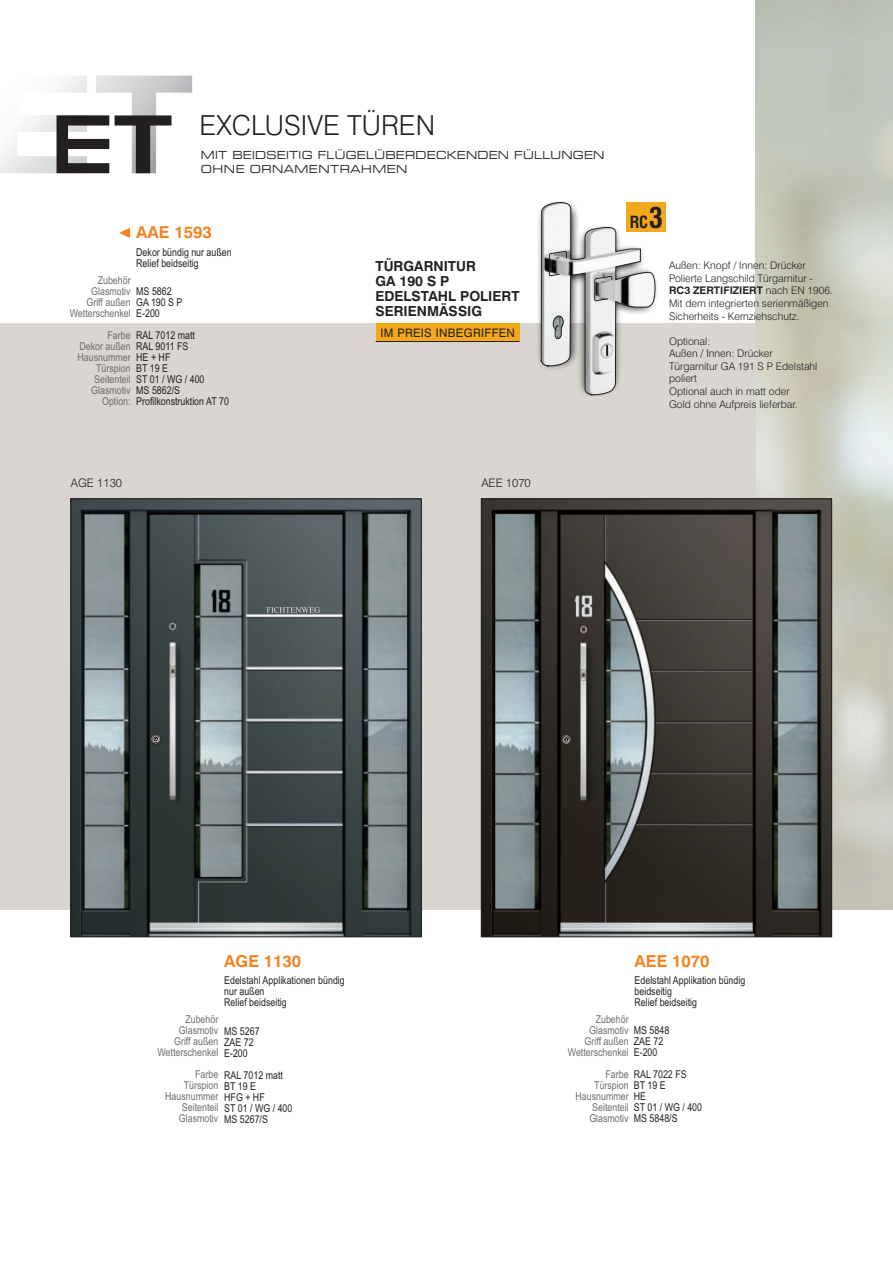
<style>
.page{position:relative;width:893px;height:1263px;background:#fff}
.page>*{position:absolute;margin:0;border:0;box-sizing:border-box;transform-origin:0 0}
.t1{font:300 27.6px "Swiss 721 BT";color:#231f20}
.t2{font:700 16.5px "Swiss 721 BT";color:#f58220}
.t3{font:700 condensed 16.35px "Swiss 721 BT";color:#231f20}
.t4{font:700 13.8px/14.9px "Swiss 721 BT";color:#231f20}
.t5{font:11.7px "Swiss 721 BT";letter-spacing:.025em;color:#231f20}
.t6{font:300 11.7px "Swiss 721 BT";color:#231f20}
.t7{font:expanded 11.1px "Square 721 BT";letter-spacing:.025em;color:#231f20;scale:.96 1}
.t8{font:expanded 11.1px "Square 721 BT";letter-spacing:.045em;color:#231f20;scale:.96 1}
.t9{font:10.8px/10.9px "Arial Narrow";color:#231f20}
.t10{font:10.8px/10.9px "Arial Narrow";color:#6c6d70;text-align:right}
.t11{font:300 10.5px/12.6px "Swiss 721 BT";color:#231f20}
.s1{font-size:28.2px}
.s2{font-weight:700}
</style>
<div class="page">
<img style="left:755px;top:0;width:138px;height:910px">
<div style="left:0;top:323px;width:755px;height:587px;background:#d9d5d0"></div>
<img style="left:483px;top:501px;width:347px;height:434px">
<svg style="left:562px;top:735px;width:9px;height:9px"></svg>
<div style="left:561px;top:734px;width:10px;height:11px;border:1px solid #231f20;border-radius:50%"></div>
<div style="left:481px;top:499px;width:351px;height:438px;border:1px solid #231f20"></div>
<img style="left:73px;top:501px;width:346px;height:434px">
<svg style="left:151px;top:734px;width:10px;height:10px"></svg>
<div style="left:151px;top:734px;width:10px;height:10px;border:1px solid #231f20;border-radius:50%"></div>
<svg style="left:267px;top:607px;width:53px;height:6px"></svg>
<div style="left:71px;top:499px;width:350px;height:438px;border:1px solid #231f20"></div>
<svg style="left:0;top:75px;width:192px;height:98px"></svg>
<div style="left:376px;top:323px;width:144px;height:18px;background:#f4a81c"></div>
<hr style="left:376px;top:341px;width:144px;height:1px;background:#231f20">
<img style="left:538px;top:202px;width:120px;height:194px">
<svg style="left:541px;top:202px;width:115px;height:193px"></svg>
<svg style="left:119px;top:228px;width:11px;height:10px"></svg>
<div style="left:626px;top:203px;width:40px;height:29px;background:#f4a81c"></div>
<h1 class="t1" style="left:199px;top:114px;width:237px">EXCLUSIVE TÜREN</h1>
<p class="t8" style="left:201px;top:165px;width:217px">OHNE ORNAMENTRAHMEN</p>
<p class="t7" style="left:201px;top:150px;width:422px">MIT BEIDSEITIG FLÜGELÜBERDECKENDEN FÜLLUNGEN</p>
<h2 class="t2" style="left:136px;top:226px;width:77px">AAE 1593</h2>
<p class="t9" style="left:136px;top:247px;width:97px">Dekor bündig nur außen<br>Relief beidseitig</p>
<p class="t10" style="left:70px;top:275px;width:62px">Zubehör<br>Glasmotiv<br>Griff außen<br>Wetterschenkel</p>
<p class="t10" style="left:78px;top:331px;width:55px">Farbe<br>Dekor außen<br>Hausnummer<br>Türspion<br>Seitenteil<br>Glasmotiv<br>Option:</p>
<p class="t9" style="left:136px;top:287px;width:48px">MS 5862<br>GA 190 S P<br>E-200</p>
<p class="t9" style="left:136px;top:331px;width:94px">RAL 7012 matt<br>RAL 9011 FS<br>HE + HF<br>BT 19 E<br>ST 01 / WG / 400<br>MS 5862/S<br>Profilkonstruktion AT 70</p>
<p class="t4" style="left:375px;top:260px;width:146px">TÜRGARNITUR<br>GA 190 S P<br>EDELSTAHL POLIERT<br>SERIENMÄSSIG</p>
<p class="t5" style="left:380px;top:328px;width:136px">IM PREIS INBEGRIFFEN</p>
<h3 class="t3" style="left:630px;top:215px;width:35px">RC<span class="s1">3</span></h3>
<p class="t11" style="left:669px;top:260px;width:165px">Außen: Knopf / Innen: Drücker<br>Polierte Langschild Türgarnitur -<br><span class="s2">RC3 ZERTIFIZIERT</span> nach EN 1906.<br>Mit dem integrierten serienmäßigen<br>Sicherheits - Kernziehschutz.</p>
<p class="t11" style="left:669px;top:336px;width:150px">Optional:<br>Außen / Innen: Drücker<br>Türgarnitur GA 191 S P Edelstahl poliert<br>Optional auch in matt oder<br>Gold ohne Aufpreis lieferbar.</p>
<p class="t6" style="left:71px;top:478px;width:53px">AGE 1130</p>
<p class="t6" style="left:481px;top:478px;width:51px">AEE 1070</p>
<h2 class="t2" style="left:224px;top:954px;width:79px">AGE 1130</h2>
<p class="t9" style="left:224px;top:976px;width:122px">Edelstahl Applikationen bündig nur außen<br>Relief beidseitig</p>
<h2 class="t2" style="left:635px;top:954px;width:76px">AEE 1070</h2>
<p class="t9" style="left:635px;top:976px;width:112px">Edelstahl Applikation bündig beidseitig<br>Relief beidseitig</p>
<p class="t10" style="left:157px;top:1015px;width:62px">Zubehör<br>Glasmotiv<br>Griff außen<br>Wetterschenkel</p>
<p class="t10" style="left:165px;top:1070px;width:55px">Farbe<br>Türspion<br>Hausnummer<br>Seitenteil<br>Glasmotiv</p>
<p class="t9" style="left:224px;top:1026px;width:37px">MS 5267<br>ZAE 72<br>E-200</p>
<p class="t9" style="left:224px;top:1070px;width:70px">RAL 7012 matt<br>BT 19 E<br>HFG + HF<br>ST 01 / WG / 400<br>MS 5267/S</p>
<p class="t10" style="left:568px;top:1015px;width:62px">Zubehör<br>Glasmotiv<br>Griff außen<br>Wetterschenkel</p>
<p class="t10" style="left:576px;top:1070px;width:55px">Farbe<br>Türspion<br>Hausnummer<br>Seitenteil<br>Glasmotiv</p>
<p class="t9" style="left:634px;top:1026px;width:37px">MS 5848<br>ZAE 72<br>E-200</p>
<p class="t9" style="left:634px;top:1070px;width:70px">RAL 7022 FS<br>BT 19 E<br>HE<br>ST 01 / WG / 400<br>MS 5848/S</p>
</div>
